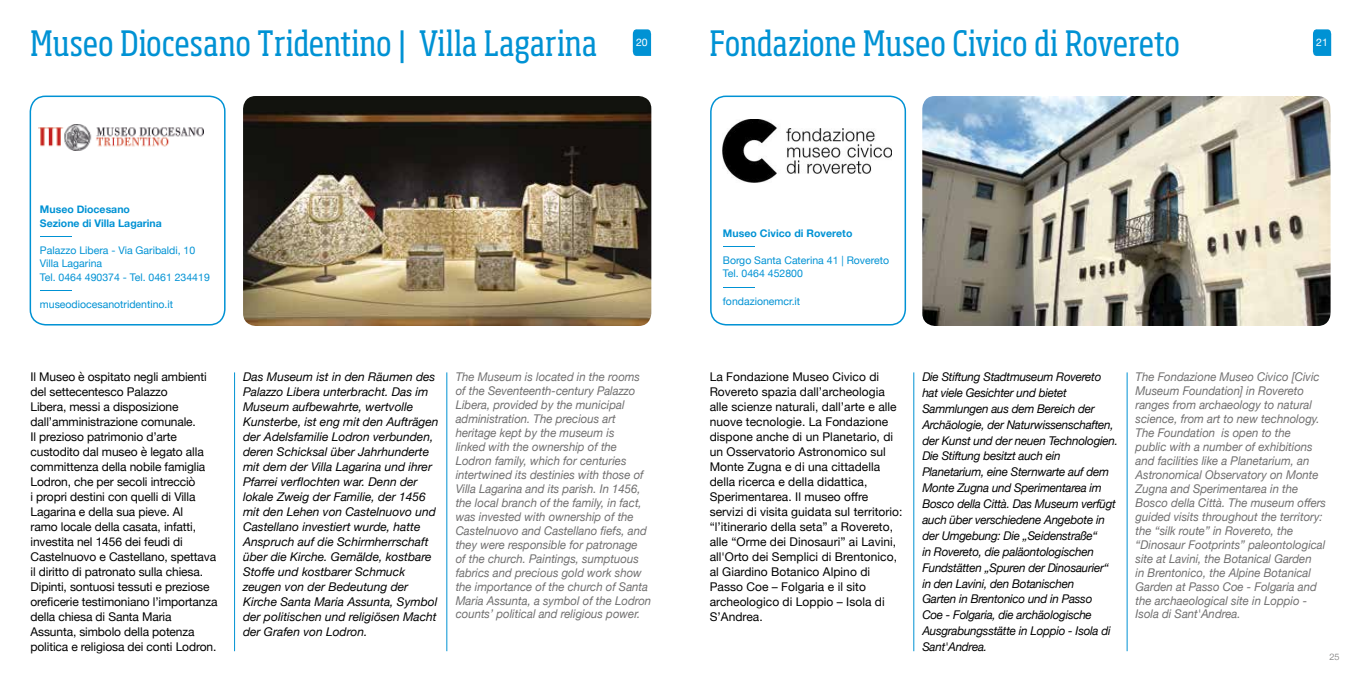
<style>
.page{position:relative;width:1361px;height:681px;background:#fff}
.page>*{position:absolute;margin:0;border:0;box-sizing:border-box;transform-origin:0 0}
.t1{font:condensed 34.5px "Soho Pro";letter-spacing:.01em;color:#0092d4}
.t2{font:italic 12px/14px "Helvetica Neue";color:#706f6f;scale:.95 1}
.t3{font:12px/15px "Helvetica Neue";letter-spacing:-.01em;color:#000}
.t4{font:italic 12px/15.9px "Helvetica Neue";letter-spacing:-.02em;color:#000}
.t5{font:italic 12px/15px "Helvetica Neue";color:#000}
.t6{font:10.5px/18px "Helvetica Neue";color:#0092d4;scale:6 1}
.t7{font:10.5px/13.5px "Helvetica Neue";color:#0092d4}
.t8{font:700 10.5px/13.5px "Helvetica Neue";color:#0092d4}
.t9{font:10.5px "Helvetica Neue";color:#fff}
.t10{font:300 9px "Helvetica Neue";color:#706f6f}
</style>
<div class="page">
<div style="left:710px;top:95px;width:196px;height:230px;border:2px solid #0092d4;border-radius:15px"></div>
<img style="left:243px;top:96px;width:408px;height:230px">
<hr style="left:234px;top:372px;width:1px;height:279px;background:#0092d4">
<hr style="left:446px;top:372px;width:1px;height:279px;background:#0092d4">
<hr style="left:913px;top:372px;width:1px;height:279px;background:#0092d4">
<hr style="left:1126px;top:372px;width:1px;height:279px;background:#0092d4">
<img style="left:922px;top:96px;width:408px;height:230px">
<img style="left:723px;top:119px;width:168px;height:63px">
<svg style="left:632px;top:29px;width:19px;height:27px"></svg>
<svg style="left:1312px;top:29px;width:19px;height:27px"></svg>
<div style="left:30px;top:95px;width:195px;height:230px;border:2px solid #0092d4;border-radius:15px"></div>
<img style="left:39px;top:125px;width:165px;height:26px">
<h1 class="t1" style="left:31px;top:21px;width:568px">Museo Diocesano Tridentino | Villa Lagarina</h1>
<h1 class="t1" style="left:710px;top:21px;width:471px">Fondazione Museo Civico di Rovereto</h1>
<p class="t9" style="left:636px;top:34px;width:13px">20</p>
<p class="t9" style="left:1316px;top:34px;width:13px">21</p>
<p class="t8" style="left:40px;top:203px;width:123px">Museo Diocesano<br>Sezione di Villa Lagarina</p>
<p class="t6" style="left:40px;top:223px;width:27px">_<br>Palazzo Libera - Via Garibaldi, 10</p>
<p class="t7" style="left:40px;top:257px;width:171px">Villa Lagarina<br>Tel. 0464 490374 - Tel. 0461 234419</p>
<p class="t6" style="left:40px;top:277px;width:24px">_ museodiocesanotridentino.it</p>
<p class="t8" style="left:723px;top:226px;width:131px">Museo Civico di Rovereto</p>
<p class="t6" style="left:723px;top:234px;width:29px">_<br>Borgo Santa Caterina 41 | Rovereto</p>
<p class="t7" style="left:723px;top:270px;width:81px;line-height:9px">Tel. 0464 452800 _</p>
<p class="t7" style="left:723px;top:294px;width:79px">fondazionemcr.it</p>
<p class="t3" style="left:30px;top:370px;width:189px">Il Museo è ospitato negli ambienti del settecentesco Palazzo<br>Libera, messi a disposizione dall’amministrazione comunale.<br>Il prezioso patrimonio d’arte custodito dal museo è legato alla committenza della nobile famiglia Lodron, che per secoli intrecciò<br>i propri destini con quelli di Villa Lagarina e della sua pieve. Al<br>ramo locale della casata, infatti, investita nel 1456 dei feudi di Castelnuovo e Castellano, spettava il diritto di patronato sulla chiesa.<br>Dipinti, sontuosi tessuti e preziose oreficerie testimoniano l’importanza della chiesa di Santa Maria Assunta, simbolo della potenza politica e religiosa dei conti Lodron.</p>
<p class="t5" style="left:243px;top:370px;width:197px">Das Museum ist in den Räumen des Palazzo Libera unterbracht. Das im Museum aufbewahrte, wertvolle Kunsterbe, ist eng mit den Aufträgen der Adelsfamilie Lodron verbunden, deren Schicksal über Jahrhunderte mit dem der Villa Lagarina und ihrer Pfarrei verflochten war. Denn der lokale Zweig der Familie, der 1456 mit den Lehen von Castelnuovo und Castellano investiert wurde, hatte Anspruch auf die Schirmherrschaft über die Kirche. Gemälde, kostbare Stoffe und kostbarer Schmuck zeugen von der Bedeutung der Kirche Santa Maria Assunta, Symbol der politischen und religiösen Macht der Grafen von Lodron.</p>
<p class="t2" style="left:456px;top:370px;width:207px">The Museum is located in the rooms of the Seventeenth-century Palazzo Libera, provided by the municipal administration. The precious art heritage kept by the museum is<br>linked with the ownership of the Lodron family, which for centuries intertwined its destinies with those of Villa Lagarina and its parish. In 1456, the local branch of the family, in fact, was invested with ownership of the Castelnuovo and Castellano fiefs, and they were responsible for patronage<br>of the church. Paintings, sumptuous fabrics and precious gold work show the importance of the church of Santa Maria Assunta, a symbol of the Lodron counts’ political and religious power.</p>
<p class="t3" style="left:710px;top:370px;width:194px">La Fondazione Museo Civico di<br>Rovereto spazia dall’archeologia alle scienze naturali, dall’arte e alle nuove tecnologie. La Fondazione dispone anche di un Planetario, di un Osservatorio Astronomico sul<br>Monte Zugna e di una cittadella della ricerca e della didattica,<br>Sperimentarea. Il museo offre servizi di visita guidata sul territorio: “l’itinerario della seta” a Rovereto, alle “Orme dei Dinosauri” ai Lavini, all'Orto dei Semplici di Brentonico, al Giardino Botanico Alpino di<br>Passo Coe – Folgaria e il sito archeologico di Loppio – Isola di<br>S’Andrea.</p>
<p class="t4" style="left:922px;top:369px;width:197px">Die Stiftung Stadtmuseum Rovereto hat viele Gesichter und bietet Sammlungen aus dem Bereich der Archäologie, der Naturwissenschaften, der Kunst und der neuen Technologien.<br>Die Stiftung besitzt auch ein Planetarium, eine Sternwarte auf dem Monte Zugna und Sperimentarea im Bosco della Città. Das Museum verfügt auch über verschiedene Angebote in der Umgebung: Die „Seidenstraße“<br>in Rovereto, die paläontologischen Fundstätten „Spuren der Dinosaurier“ in den Lavini, den Botanischen<br>Garten in Brentonico und in Passo<br>Coe - Folgaria, die archäologische Ausgrabungsstätte in Loppio - Isola di Sant'Andrea.</p>
<p class="t2" style="left:1135px;top:370px;width:202px">The Fondazione Museo Civico [Civic Museum Foundation] in Rovereto ranges from archaeology to natural science, from art to new technology.<br>The Foundation is open to the<br>public with a number of exhibitions and facilities like a Planetarium, an Astronomical Observatory on Monte Zugna and Sperimentarea in the Bosco della Città. The museum offers guided visits throughout the territory: the “silk route” in Rovereto, the “Dinosaur Footprints” paleontological site at Lavini, the Botanical Garden<br>in Brentonico, the Alpine Botanical Garden at Passo Coe - Folgaria and the archaeological site in Loppio - Isola di Sant'Andrea.</p>
<p class="t10" style="left:1329px;top:649px;width:11px">25</p>
</div>
